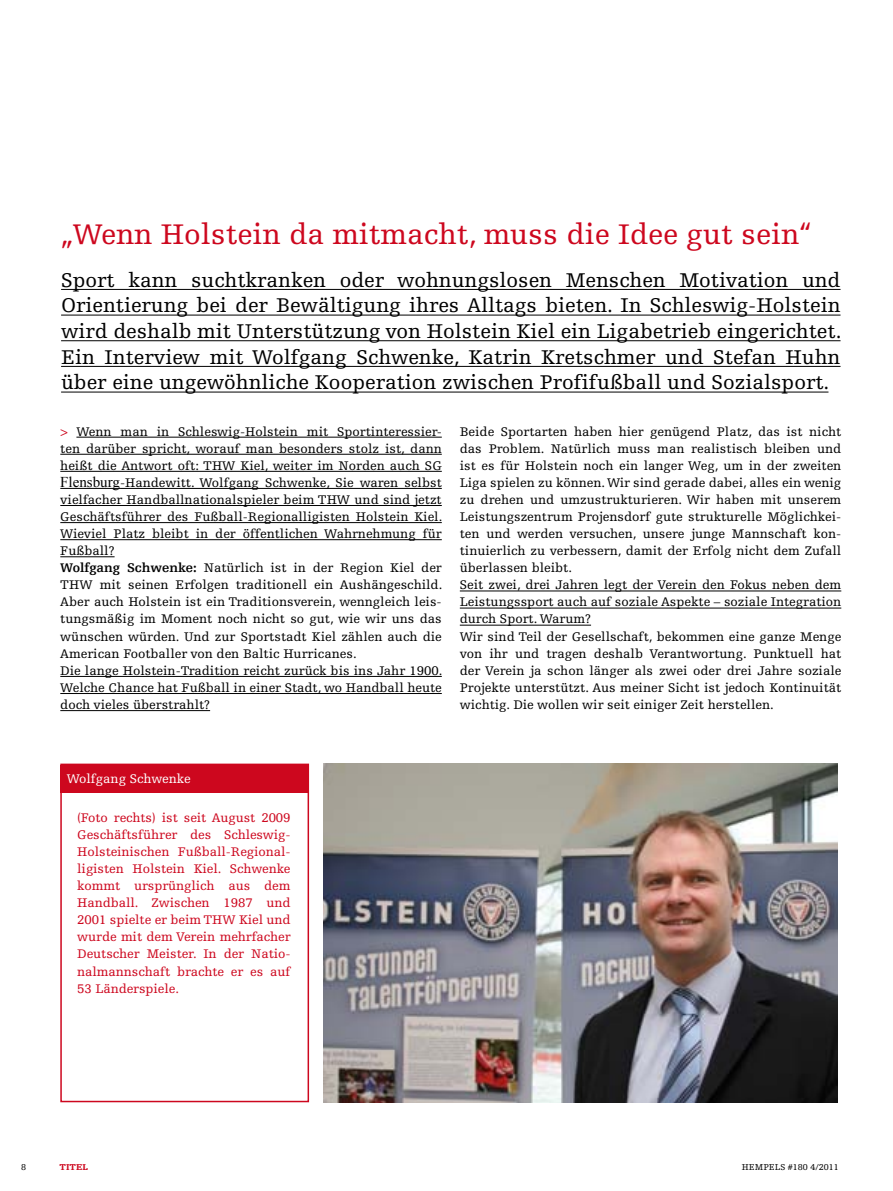
<style>
.page{position:relative;width:893px;height:1191px;background:#fff}
.page>*{position:absolute;margin:0;border:0;box-sizing:border-box;transform-origin:0 0}
.t1{font:30px "Hempels Egyptienne";color:#cd071e}
.t2{font:21px/25.7px "Hempels Egyptienne";color:#000;text-align:justify}
.t3{font:13.2px/17.1px "Hempels Egyptienne";color:#000}
.t4{font:13.2px/17.1px "Hempels Egyptienne";letter-spacing:-.005em;color:#cd071e}
.t5{font:13.2px "Hempels Egyptienne";color:#fff}
.t6{font:9px "Hempels Egyptienne";color:#000}
.t7{font:900 9px "Hempels Egyptienne";color:#cd071e}
.s1{color:#cd071e}
.s2{font-family:"Times New Roman";font-size:15px}
.s3{font-weight:700}
</style>
<div class="page">
<hr style="left:61px;top:289px;width:779px;height:1px;background:#000">
<hr style="left:61px;top:315px;width:779px;height:1px;background:#000">
<hr style="left:61px;top:340px;width:779px;height:1px;background:#000">
<hr style="left:61px;top:366px;width:779px;height:1px;background:#000">
<hr style="left:61px;top:391px;width:767px;height:1px;background:#000">
<hr style="left:76px;top:437px;width:366px;height:1px;background:#000">
<hr style="left:60px;top:454px;width:382px;height:1px;background:#000">
<hr style="left:60px;top:471px;width:382px;height:1px;background:#000">
<hr style="left:60px;top:488px;width:60px;height:1px;background:#000">
<hr style="left:120px;top:488px;width:322px;height:1px;background:#000">
<hr style="left:60px;top:505px;width:382px;height:1px;background:#000">
<hr style="left:60px;top:522px;width:382px;height:1px;background:#000">
<hr style="left:60px;top:539px;width:382px;height:1px;background:#000">
<hr style="left:60px;top:556px;width:55px;height:1px;background:#000">
<hr style="left:60px;top:676px;width:382px;height:1px;background:#000">
<hr style="left:60px;top:693px;width:382px;height:1px;background:#000">
<hr style="left:60px;top:710px;width:150px;height:1px;background:#000">
<hr style="left:460px;top:590px;width:381px;height:1px;background:#000">
<hr style="left:460px;top:608px;width:381px;height:1px;background:#000">
<hr style="left:460px;top:625px;width:131px;height:1px;background:#000">
<img style="left:324px;top:763px;width:514px;height:339px">
<div style="left:60px;top:764px;width:248px;height:28px;background:#cd071e"></div>
<div style="left:60px;top:763px;width:249px;height:339px;border:2px solid #cd071e"></div>
<h1 class="t1" style="left:61px;top:218px;width:751px">„Wenn Holstein da mitmacht, muss die Idee gut sein“</h1>
<p class="t2" style="left:61px;top:267px;width:782px">Sport kann suchtkranken oder wohnungslosen Menschen Motivation und Orientierung bei der Bewältigung ihres Alltags bieten. In Schleswig-Holstein wird deshalb mit Unterstützung von Holstein Kiel ein Ligabetrieb eingerichtet.<br>Ein Interview mit Wolfgang Schwenke, Katrin Kretschmer und Stefan Huhn über eine ungewöhnliche Kooperation zwischen Profifußball und Sozialsport.</p>
<p class="t3" style="left:60px;top:423px;width:384px"><span class="s1">&gt;</span> Wenn man in Schleswig-Holstein mit Sportinteressier&shy;ten darüber spricht, worauf man besonders stolz ist, dann heißt die Antwort oft: THW Kiel, weiter im Norden auch SG <span class="s2">Flensburg</span>-Handewitt. Wolfgang Schwenke, Sie waren selbst vielfacher Handballnationalspieler beim THW und sind jetzt Geschäftsführer des Fußball-Regionalligisten Holstein Kiel.<br>Wieviel Platz bleibt in der öffentlichen Wahrnehmung für Fußball?<br><span class="s3">Wolfgang Schwenke:</span> Natürlich ist in der Region Kiel der THW mit seinen Erfolgen traditionell ein Aushängeschild.<br>Aber auch Holstein ist ein Traditionsverein, wenngleich leis&shy;tungsmäßig im Moment noch nicht so gut, wie wir uns das wünschen würden. Und zur Sportstadt Kiel zählen auch die American Footballer von den Baltic Hurricanes.<br>Die lange Holstein-Tradition reicht zurück bis ins Jahr 1900.<br>Welche Chance hat Fußball in einer Stadt, wo Handball heute doch vieles überstrahlt?</p>
<p class="t3" style="left:460px;top:423px;width:383px">Beide Sportarten haben hier genügend Platz, das ist nicht das Problem. Natürlich muss man realistisch bleiben und ist es für Holstein noch ein langer Weg, um in der zweiten Liga spielen zu können. Wir sind gerade dabei, alles ein wenig zu drehen und umzustrukturieren. Wir haben mit unserem Leistungszentrum Projensdorf gute strukturelle Möglichkei&shy;ten und werden versuchen, unsere junge Mannschaft kon&shy;tinuierlich zu verbessern, damit der Erfolg nicht dem Zufall überlassen bleibt.<br>Seit zwei, drei Jahren legt der Verein den Fokus neben dem Leistungssport auch auf soziale Aspekte – soziale Integration durch Sport. Warum?<br>Wir sind Teil der Gesellschaft, bekommen eine ganze Menge von ihr und tragen deshalb Verantwortung. Punktuell hat der Verein ja schon länger als zwei oder drei Jahre soziale Projekte unterstützt. Aus meiner Sicht ist jedoch Kontinuität wichtig. Die wollen wir seit einiger Zeit herstellen.</p>
<p class="t5" style="left:67px;top:772px;width:126px">Wolfgang Schwenke</p>
<p class="t4" style="left:77px;top:809px;width:215px">(Foto rechts) ist seit August 2009<br>Geschäftsführer des Schleswig-<br>Holsteinischen Fußball-Regional---- ligisten Holstein Kiel. Schwenke kommt ursprünglich aus dem<br>Handball. Zwischen 1987 und<br>2001 spielte er beim THW Kiel und wurde mit dem Verein mehrfacher<br>Deutscher Meister. In der Natio&shy;nalmannschaft brachte er es auf<br>53 Länderspiele.</p>
<p class="t6" style="left:21px;top:1161px;width:7px">8</p>
<p class="t6" style="left:742px;top:1161px;width:99px">HEMPELS #180 4/2011</p>
<p class="t7" style="left:60px;top:1161px;width:30px">Titel</p>
</div>
